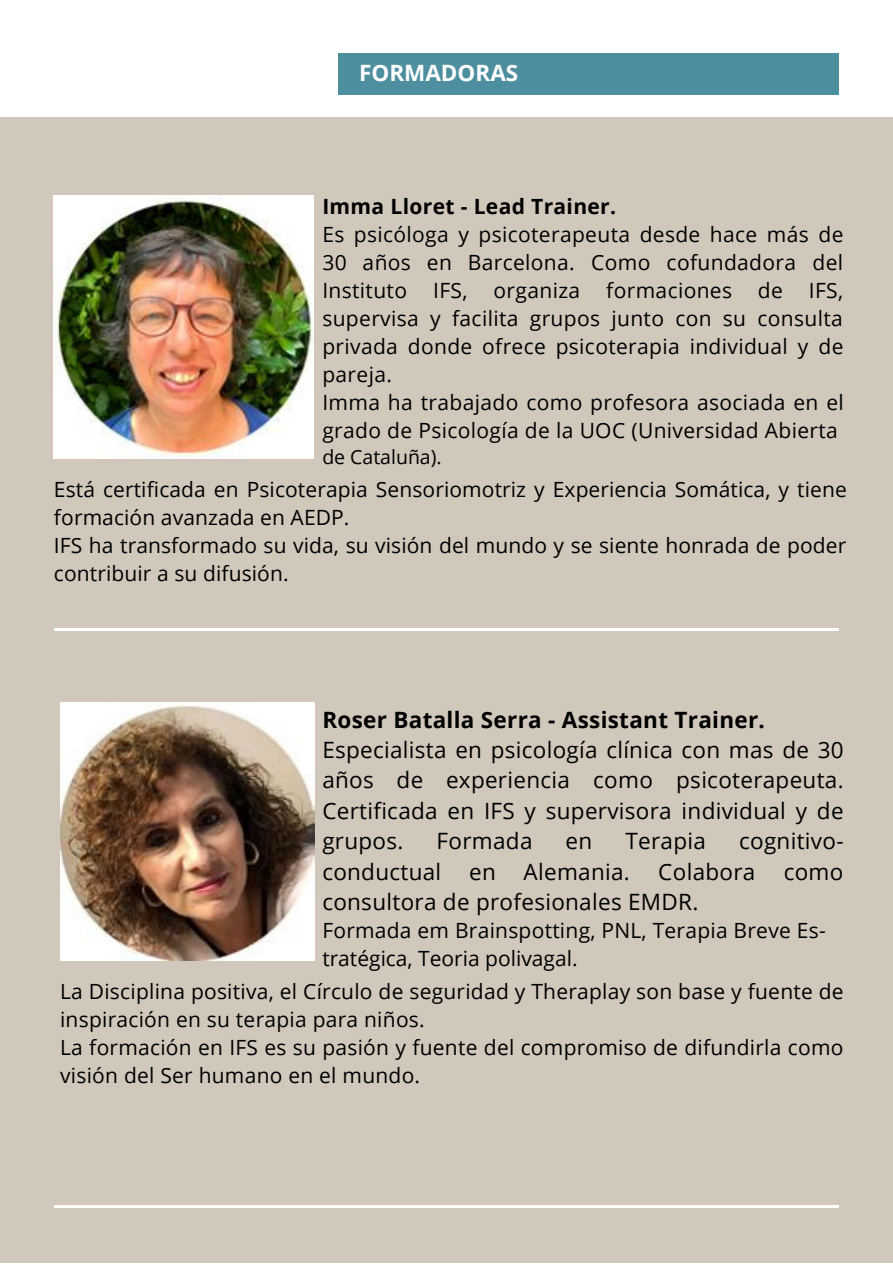
<style>
.page{position:relative;width:893px;height:1264px;background:#fff}
.page>*{position:absolute;margin:0;border:0;box-sizing:border-box;transform-origin:0 0}
.t1{font:22.5px/30.3px "Open Sans";letter-spacing:.015em;color:#000;text-align:justify}
.t2{font:700 22.5px "Open Sans";letter-spacing:.015em;color:#000}
.t3{font:700 22.5px "Open Sans";color:#fff}
.t4{font:21px/28px "Open Sans";letter-spacing:.01em;color:#000}
.t5{font:700 21px "Open Sans";letter-spacing:.015em;color:#000}
.t6{font:19.5px "Open Sans";color:#000}
</style>
<div class="page">
<div style="left:0;top:117px;width:892px;height:1145px;background:#d0c8ba"></div>
<div style="left:338px;top:53px;width:500px;height:42px;background:#4d8f9f"></div>
<img style="left:54px;top:195px;width:260px;height:263px">
<hr style="left:54px;top:628px;width:784px;height:3px;background:#fff">
<hr style="left:54px;top:1205px;width:784px;height:3px;background:#fff">
<img style="left:60px;top:703px;width:254px;height:257px">
<p class="t3" style="left:359px;top:57px;width:160px">FORMADORAS</p>
<p class="t5" style="left:322px;top:191px;width:295px">Imma Lloret - Lead Trainer.</p>
<p class="t4" style="left:322px;top:219px;width:522px;text-align:justify">Es psicóloga y psicoterapeuta desde hace más de 30 años en Barcelona. Como cofundadora del Instituto IFS, organiza formaciones de IFS, supervisa y facilita grupos junto con su consulta privada donde ofrece psicoterapia individual y de pareja.</p>
<p class="t4" style="left:322px;top:388px;width:523px">Imma ha trabajado como profesora asociada en el grado de Psicología de la UOC (Universidad Abierta</p>
<p class="t6" style="left:322px;top:443px;width:121px">de Cataluña).</p>
<p class="t4" style="left:54px;top:474px;width:794px">Está certificada en Psicoterapia Sensoriomotriz y Experiencia Somática, y tiene formación avanzada en AEDP.</p>
<p class="t4" style="left:54px;top:530px;width:793px">IFS ha transformado su vida, su visión del mundo y se siente honrada de poder contribuir a su difusión.</p>
<p class="t2" style="left:322px;top:703px;width:444px">Roser Batalla Serra - Assistant Trainer.</p>
<p class="t1" style="left:322px;top:734px;width:523px">Especialista en psicología clínica con mas de 30 años de experiencia como psicoterapeuta.<br>Certificada en IFS y supervisora individual y de grupos.</p>
<p class="t1" style="left:436px;top:825px;width:97px">Formada</p>
<p class="t1" style="left:565px;top:825px;width:28px">en</p>
<p class="t1" style="left:625px;top:825px;width:82px">Terapia</p>
<p class="t1" style="left:739px;top:825px;width:106px">cognitivo-</p>
<p class="t1" style="left:322px;top:855px;width:309px">conductual en Alemania.</p>
<p class="t1" style="left:658px;top:855px;width:99px">Colabora</p>
<p class="t1" style="left:783px;top:855px;width:61px">como</p>
<p class="t1" style="left:322px;top:886px;width:377px">consultora de profesionales EMDR.</p>
<p class="t4" style="left:322px;top:915px;width:505px">Formada em Brainspotting, PNL, Terapia Breve Es-</p>
<p class="t4" style="left:322px;top:943px;width:257px">tratégica, Teoria polivagal.</p>
<p class="t4" style="left:60px;top:976px;width:785px">La Disciplina positiva, el Círculo de seguridad y Theraplay son base y fuente de inspiración en su terapia para niños.</p>
<p class="t4" style="left:60px;top:1032px;width:784px">La formación en IFS es su pasión y fuente del compromiso de difundirla como visión del Ser humano en el mundo.</p>
</div>
